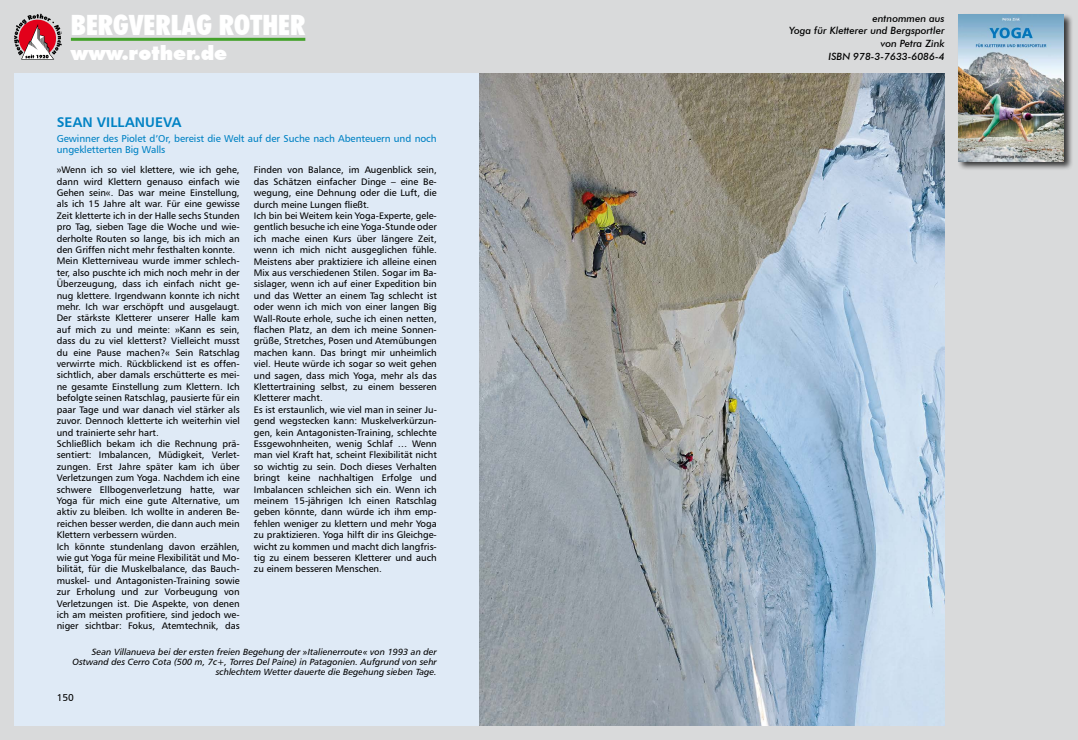
<style>
.page{position:relative;width:1078px;height:740px;background:#fff}
.page>*{position:absolute;margin:0;border:0;box-sizing:border-box;transform-origin:0 0}
.t1{font:900 condensed 28px "Futura BT";color:#fff}
.t2{font:900 20px "Futura BT";color:#fff}
.t3{font:14px "Humanist 777 BT Bold B";letter-spacing:.005em;color:#0082c4}
.t4{font:10px/11px "Humanist 777 BT Roman B";letter-spacing:-.005em;color:#0082c4}
.t5{font:italic 500 10px/12.6px "Futura BT";color:#000;text-align:right}
.t6{font:10px "Humanist 777 BT Roman B";color:#000}
.t7{font:9.5px/11.4px "Humanist 777 BT Roman B";color:#000}
.t8{font:9px/10px "Humanist 777 BT Italic B";color:#000;text-align:right}
</style>
<div class="page">
<div style="left:0;top:0;width:1077px;height:740px;background:#d9dadb"></div>
<svg style="left:14px;top:14px;width:48px;height:46px"></svg>
<hr style="left:71px;top:38px;width:234px;height:3px;background:#44a12b">
<div style="left:14px;top:74px;width:465px;height:652px;background:#dfeaf6"></div>
<img style="left:479px;top:74px;width:465px;height:652px">
<div style="left:957px;top:13px;width:116px;height:158px;background:#000;opacity:.75"></div>
<img style="left:958px;top:14px;width:105px;height:147px">
<h1 class="t1" style="left:71px;top:8px;width:236px">BERGVERLAG ROTHER</h1>
<h2 class="t2" style="left:71px;top:40px;width:158px">www.rother.de</h2>
<h3 class="t3" style="left:57px;top:113px;width:126px">SEAN VILLANUEVA</h3>
<p class="t4" style="left:57px;top:133px;width:381px">Gewinner des Piolet d’Or, bereist die Welt auf der Suche nach Abenteuern und noch ungekletterten Big Walls</p>
<p class="t7" style="left:57px;top:164px;width:184px">»Wenn ich so viel klettere, wie ich gehe, dann wird Klettern genauso einfach wie Gehen sein«. Das war meine Einstellung, als ich 15 Jahre alt war. Für eine gewisse Zeit kletterte ich in der Halle sechs Stunden pro Tag, sieben Tage die Woche und wie&shy;derholte Routen so lange, bis ich mich an den Griffen nicht mehr festhalten konnte.<br>Mein Kletterniveau wurde immer schlech&shy;ter, also puschte ich mich noch mehr in der Überzeugung, dass ich einfach nicht ge&shy;nug klettere. Irgendwann konnte ich nicht mehr. Ich war erschöpft und ausgelaugt.<br>Der stärkste Kletterer unserer Halle kam auf mich zu und meinte: »Kann es sein, dass du zu viel kletterst? Vielleicht musst du eine Pause machen?« Sein Ratschlag verwirrte mich. Rückblickend ist es offen&shy;sichtlich, aber damals erschütterte es mei&shy;ne gesamte Einstellung zum Klettern. Ich befolgte seinen Ratschlag, pausierte für ein paar Tage und war danach viel stärker als zuvor. Dennoch kletterte ich weiterhin viel und trainierte sehr hart.<br>Schließlich bekam ich die Rechnung prä&shy;sentiert: Imbalancen, Müdigkeit, Verlet&shy;zungen. Erst Jahre später kam ich über Verletzungen zum Yoga. Nachdem ich eine schwere Ellbogenverletzung hatte, war Yoga für mich eine gute Alternative, um aktiv zu bleiben. Ich wollte in anderen Be&shy;reichen besser werden, die dann auch mein Klettern verbessern würden.<br>Ich könnte stundenlang davon erzählen, wie gut Yoga für meine Flexibilität und Mo&shy;bilität, für die Muskelbalance, das Bauch&shy;muskel- und Antagonisten-Training sowie zur Erholung und zur Vorbeugung von Verletzungen ist. Die Aspekte, von denen ich am meisten profitiere, sind jedoch we&shy;niger sichtbar: Fokus, Atemtechnik, das</p>
<p class="t7" style="left:254px;top:164px;width:184px">Finden von Balance, im Augenblick sein, das Schätzen einfacher Dinge – eine Be&shy;wegung, eine Dehnung oder die Luft, die durch meine Lungen fließt.<br>Ich bin bei Weitem kein Yoga-Experte, gele&shy;gentlich besuche ich eine Yoga-Stunde oder ich mache einen Kurs über längere Zeit, wenn ich mich nicht ausgeglichen fühle.<br>Meistens aber praktiziere ich alleine einen Mix aus verschiedenen Stilen. Sogar im Ba&shy;sislager, wenn ich auf einer Expedition bin und das Wetter an einem Tag schlecht ist oder wenn ich mich von einer langen Big Wall-Route erhole, suche ich einen netten, flachen Platz, an dem ich meine Sonnen&shy;grüße, Stretches, Posen und Atemübungen machen kann. Das bringt mir unheimlich viel. Heute würde ich sogar so weit gehen und sagen, dass mich Yoga, mehr als das Klettertraining selbst, zu einem besseren Kletterer macht.<br>Es ist erstaunlich, wie viel man in seiner Ju&shy;gend wegstecken kann: Muskelverkürzun&shy;gen, kein Antagonisten-Training, schlechte Essgewohnheiten, wenig Schlaf … Wenn man viel Kraft hat, scheint Flexibilität nicht so wichtig zu sein. Doch dieses Verhalten bringt keine nachhaltigen Erfolge und Imbalancen schleichen sich ein. Wenn ich meinem 15-jährigen Ich einen Ratschlag geben könnte, dann würde ich ihm emp&shy;fehlen weniger zu klettern und mehr Yoga zu praktizieren. Yoga hilft dir ins Gleichge&shy;wicht zu kommen und macht dich langfris&shy;tig zu einem besseren Kletterer und auch zu einem besseren Menschen.</p>
<p class="t8" style="left:72px;top:646px;width:366px">Sean Villanueva bei der ersten freien Begehung der »Italienerroute« von 1993 an der<br>Ostwand des Cerro Cota (500 m, 7c+, Torres Del Paine) in Patagonien. Aufgrund von sehr schlechtem Wetter dauerte die Begehung sieben Tage.</p>
<p class="t6" style="left:57px;top:692px;width:19px">150</p>
<p class="t5" style="left:789px;top:12px;width:157px">entnommen aus<br>Yoga für Kletterer und Bergsportler von Petra Zink<br>ISBN 978-3-7633-6086-4</p>
</div>
